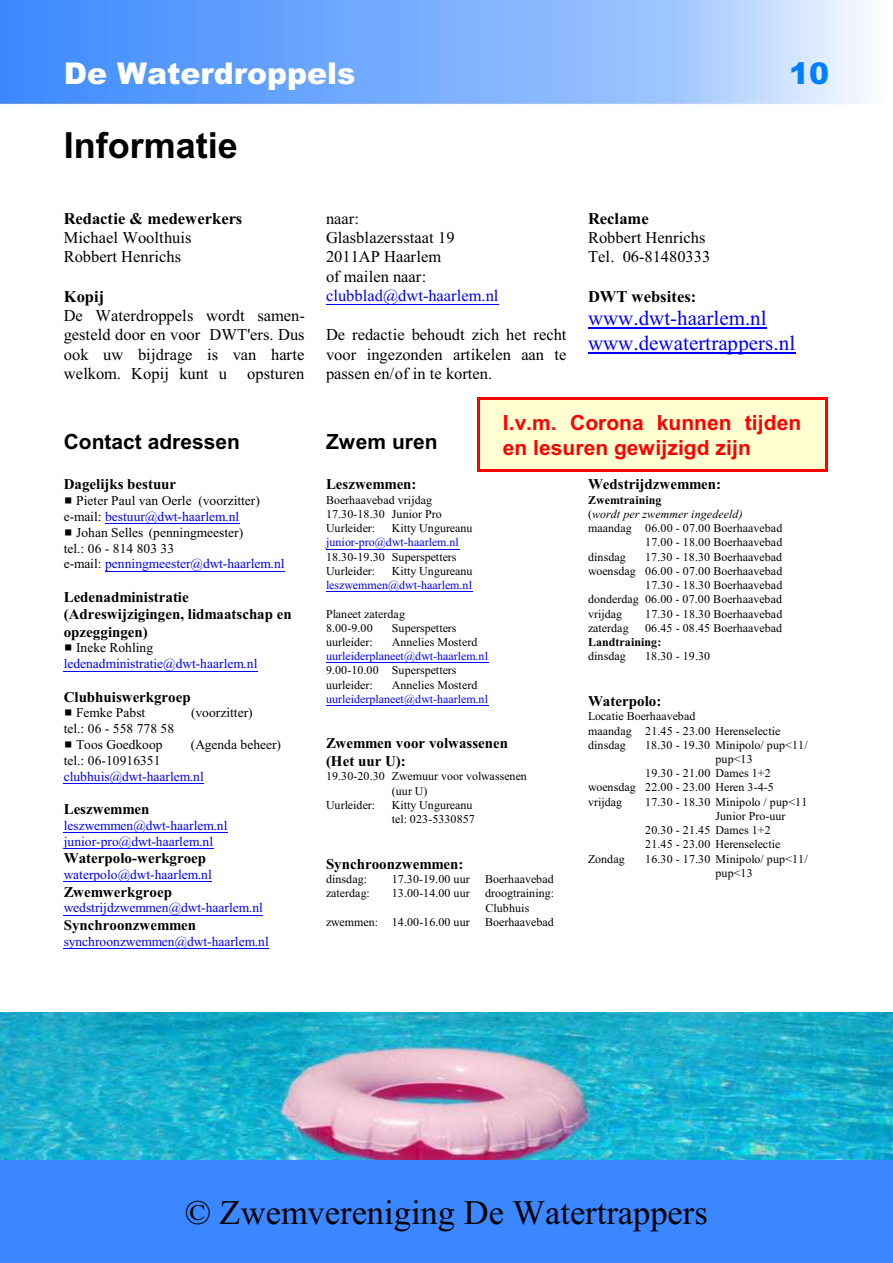
<style>
.page{position:relative;width:893px;height:1263px;background:#fff}
.page>*{position:absolute;margin:0;border:0;box-sizing:border-box;transform-origin:0 0}
.t1{font:700 36px "Arial";color:#000}
.t2{font:34.5px "Times New Roman";color:#000}
.t3{font:900 30px "Arial";color:#fff}
.t4{font:900 30px "Arial";color:#0080ff}
.t5{font:700 21px/24.9px "Arial";color:#f00}
.t6{font:21px/24.6px "Times New Roman";color:#00f}
.t7{font:700 21px "Arial";color:#000}
.t8{font:16.5px/19.5px "Times New Roman";color:#000}
.t9{font:700 16.5px "Times New Roman";color:#000}
.t10{font:16.5px "Times New Roman";color:#00f}
.t11{font:700 15px/17.4px "Times New Roman";color:#000}
.t12{font:13.5px/15.9px "Times New Roman";color:#000}
.t13{font:13.5px/15.9px "Times New Roman";color:#00f}
.t14{font:12px/14.2px "Times New Roman";letter-spacing:.005em;color:#000}
.t15{font:12px "Times New Roman";color:#00f}
.t16{font:italic 12px "Times New Roman";letter-spacing:.005em;color:#000}
.t17{font:700 12px "Times New Roman";letter-spacing:.005em;color:#000}
.s1{color:#00f}
.s2{font-style:normal}
</style>
<div class="page">
<img style="left:0;top:0;width:893px;height:1263px">
<img style="left:0;top:1012px;width:893px;height:148px">
<hr style="left:326px;top:304px;width:173px;height:1px;background:#00f">
<hr style="left:588px;top:328px;width:179px;height:1px;background:#00f">
<hr style="left:588px;top:352px;width:207px;height:2px;background:#00f">
<hr style="left:105px;top:523px;width:134px;height:1px;background:#00f">
<hr style="left:105px;top:571px;width:180px;height:1px;background:#00f">
<hr style="left:64px;top:671px;width:194px;height:1px;background:#00f">
<hr style="left:64px;top:783px;width:140px;height:1px;background:#00f">
<hr style="left:64px;top:832px;width:164px;height:1px;background:#00f">
<hr style="left:64px;top:848px;width:149px;height:1px;background:#00f">
<hr style="left:64px;top:881px;width:148px;height:1px;background:#00f">
<hr style="left:64px;top:915px;width:199px;height:1px;background:#00f">
<hr style="left:64px;top:948px;width:205px;height:1px;background:#00f">
<hr style="left:326px;top:549px;width:133px;height:1px;background:#00f">
<hr style="left:326px;top:591px;width:146px;height:1px;background:#00f">
<hr style="left:326px;top:662px;width:162px;height:1px;background:#00f">
<hr style="left:326px;top:705px;width:162px;height:1px;background:#00f">
<div style="left:0;top:1160px;width:893px;height:102px;background:#3b87ff"></div>
<div style="left:477px;top:397px;width:350px;height:75px;background:#ffffd1"></div>
<hr style="left:477px;top:397px;width:2px;height:74px;background:#f00">
<hr style="left:825px;top:397px;width:2px;height:74px;background:#f00">
<hr style="left:477px;top:397px;width:350px;height:3px;background:#f00">
<hr style="left:477px;top:469px;width:350px;height:3px;background:#f00">
<svg style="left:65px;top:497px;width:6px;height:6px"></svg>
<svg style="left:65px;top:529px;width:6px;height:6px"></svg>
<svg style="left:65px;top:645px;width:6px;height:6px"></svg>
<svg style="left:65px;top:710px;width:6px;height:6px"></svg>
<svg style="left:65px;top:741px;width:6px;height:6px"></svg>
<h3 class="t3" style="left:64px;top:63px;width:293px">De Waterdroppels</h3>
<h3 class="t4" style="left:789px;top:63px;width:41px">10</h3>
<h1 class="t1" style="left:64px;top:132px;width:176px">Informatie</h1>
<h3 class="t9" style="left:64px;top:213px;width:180px">Redactie &amp; medewerkers</h3>
<h3 class="t8" style="left:64px;top:229px;width:129px">Michael Woolthuis<br>Robbert Henrichs</h3>
<h3 class="t9" style="left:64px;top:290px;width:42px">Kopij</h3>
<h3 class="t8" style="left:64px;top:307px;width:243px;text-align:justify">De Waterdroppels wordt samen&shy;gesteld door en voor DWT'ers. Dus ook uw bijdrage is van harte welkom. Kopij kunt u opsturen</h3>
<h3 class="t8" style="left:326px;top:210px;width:130px">naar:<br>Glasblazersstaat 19<br>2011AP Haarlem of mailen naar:</h3>
<h3 class="t10" style="left:326px;top:290px;width:174px">clubblad@dwt-haarlem.nl</h3>
<h3 class="t8" style="left:326px;top:326px;width:242px;text-align:justify">De redactie behoudt zich het recht voor ingezonden artikelen aan te passen en/of in te korten.</h3>
<h3 class="t9" style="left:588px;top:213px;width:62px">Reclame</h3>
<h3 class="t8" style="left:588px;top:229px;width:124px">Robbert Henrichs<br>Tel. 06-81480333</h3>
<h3 class="t9" style="left:588px;top:290px;width:110px">DWT websites:</h3>
<h3 class="t6" style="left:588px;top:308px;width:209px">www.dwt-haarlem.nl www.dewatertrappers.nl</h3>
<h3 class="t5" style="left:503px;top:412px;width:300px">I.v.m. Corona kunnen tijden en lesuren gewijzigd zijn</h3>
<h3 class="t7" style="left:64px;top:434px;width:178px">Contact adressen</h3>
<h3 class="t7" style="left:326px;top:434px;width:113px">Zwem uren</h3>
<p class="t11" style="left:64px;top:477px;width:114px">Dagelijks bestuur</p>
<p class="t12" style="left:64px;top:494px;width:198px;text-indent:12px">Pieter Paul van Oerle (voorzitter) e-mail: <span class="s1">bestuur@dwt-haarlem.nl</span></p>
<p class="t12" style="left:64px;top:526px;width:222px;text-indent:12px">Johan Selles (penningmeester)<br>tel.: 06 - 814 803 33<br>e-mail: <span class="s1">penningmeester@dwt-haarlem.nl</span></p>
<p class="t11" style="left:64px;top:589px;width:230px">Ledenadministratie (Adreswijzigingen, lidmaatschap en opzeggingen)</p>
<p class="t12" style="left:76px;top:641px;width:79px">Ineke Rohling</p>
<p class="t13" style="left:64px;top:657px;width:195px">ledenadministratie@dwt-haarlem.nl</p>
<p class="t11" style="left:64px;top:689px;width:128px">Clubhuiswerkgroep</p>
<p class="t12" style="left:76px;top:706px;width:71px">Femke Pabst</p>
<p class="t12" style="left:191px;top:706px;width:63px">(voorzitter)</p>
<p class="t12" style="left:64px;top:722px;width:112px;text-align:center">tel.: 06 - 558 778 58<br>Toos Goedkoop</p>
<p class="t11" style="left:588px;top:477px;width:135px">Wedstrijdzwemmen:</p>
<p class="t17" style="left:588px;top:496px;width:75px">Zwemtraining</p>
<p class="t16" style="left:588px;top:510px;width:156px"><span class="s2">(</span>wordt per zwemmer ingedeeld)</p>
<p class="t14" style="left:588px;top:522px;width:196px">maandag 06.00 - 07.00 Boerhaavebad</p>
<p class="t14" style="left:645px;top:536px;width:139px">17.00 - 18.00 Boerhaavebad</p>
<p class="t14" style="left:588px;top:551px;width:39px">dinsdag</p>
<p class="t14" style="left:645px;top:551px;width:139px">17.30 - 18.30 Boerhaavebad</p>
<p class="t14" style="left:588px;top:565px;width:196px">woensdag 06.00 - 07.00 Boerhaavebad</p>
<p class="t14" style="left:645px;top:579px;width:139px">17.30 - 18.30 Boerhaavebad</p>
<p class="t14" style="left:588px;top:593px;width:196px">donderdag 06.00 - 07.00 Boerhaavebad</p>
<p class="t14" style="left:588px;top:608px;width:36px">vrijdag</p>
<p class="t14" style="left:645px;top:608px;width:139px">17.30 - 18.30 Boerhaavebad</p>
<p class="t14" style="left:588px;top:622px;width:42px">zaterdag</p>
<p class="t14" style="left:645px;top:622px;width:139px">06.45 - 08.45 Boerhaavebad</p>
<p class="t17" style="left:588px;top:638px;width:75px">Landtraining:</p>
<p class="t14" style="left:588px;top:650px;width:39px">dinsdag</p>
<p class="t14" style="left:645px;top:650px;width:67px">18.30 - 19.30</p>
<p class="t11" style="left:588px;top:693px;width:75px">Waterpolo:</p>
<p class="t14" style="left:588px;top:710px;width:194px">Locatie Boerhaavebad<br>maandag 21.45 - 23.00 Herenselectie dinsdag</p>
<p class="t11" style="left:326px;top:477px;width:92px">Leszwemmen:</p>
<p class="t14" style="left:326px;top:494px;width:117px">Boerhaavebad vrijdag<br>17.30-18.30 Junior Pro<br>Uurleider:</p>
<p class="t14" style="left:392px;top:522px;width:82px">Kitty Ungureanu</p>
<p class="t15" style="left:326px;top:538px;width:134px">junior-pro@dwt-haarlem.nl</p>
<p class="t14" style="left:326px;top:551px;width:132px">18.30-19.30 Superspetters<br>Uurleider:</p>
<p class="t14" style="left:392px;top:565px;width:82px">Kitty Ungureanu</p>
<p class="t15" style="left:326px;top:581px;width:148px">leszwemmen@dwt-haarlem.nl</p>
<p class="t14" style="left:326px;top:608px;width:80px">Planeet zaterdag<br>8.00-9.00</p>
<p class="t14" style="left:392px;top:622px;width:66px">Superspetters</p>
<p class="t14" style="left:326px;top:636px;width:48px">uurleider:</p>
<p class="t14" style="left:392px;top:636px;width:87px">Annelies Mosterd</p>
<p class="t15" style="left:326px;top:652px;width:164px">uurleiderplaneet@dwt-haarlem.nl</p>
<p class="t14" style="left:326px;top:664px;width:132px">9.00-10.00 Superspetters uurleider:</p>
<p class="t14" style="left:392px;top:679px;width:87px">Annelies Mosterd</p>
<p class="t15" style="left:326px;top:694px;width:164px">uurleiderplaneet@dwt-haarlem.nl</p>
<p class="t11" style="left:326px;top:736px;width:184px">Zwemmen voor volwassenen (Het uur U):</p>
<p class="t14" style="left:326px;top:770px;width:202px">19.30-20.30 Zwemuur voor volwassenen</p>
<p class="t14" style="left:392px;top:785px;width:37px">(uur U)</p>
<p class="t14" style="left:326px;top:799px;width:51px">Uurleider:</p>
<p class="t14" style="left:392px;top:799px;width:85px">Kitty Ungureanu tel: 023-5330857</p>
<p class="t11" style="left:326px;top:856px;width:139px">Synchroonzwemmen:</p>
<p class="t14" style="left:326px;top:873px;width:42px">dinsdag:</p>
<p class="t14" style="left:392px;top:873px;width:80px">17.30-19.00 uur</p>
<p class="t14" style="left:485px;top:873px;width:70px">Boerhaavebad</p>
<p class="t14" style="left:326px;top:887px;width:45px">zaterdag:</p>
<p class="t14" style="left:392px;top:887px;width:80px">13.00-14.00 uur</p>
<p class="t14" style="left:485px;top:887px;width:71px">droogtraining:<br>Clubhuis</p>
<p class="t14" style="left:326px;top:916px;width:145px">zwemmen: 14.00-16.00 uur</p>
<p class="t14" style="left:485px;top:916px;width:70px">Boerhaavebad</p>
<p class="t12" style="left:191px;top:738px;width:92px">(Agenda beheer)</p>
<p class="t14" style="left:645px;top:739px;width:164px">18.30 - 19.30 Minipolo/ pup&lt;11/</p>
<p class="t14" style="left:715px;top:753px;width:39px">pup&lt;13</p>
<p class="t14" style="left:645px;top:767px;width:127px">19.30 - 21.00 Dames 1+2</p>
<p class="t14" style="left:588px;top:781px;width:187px">woensdag 22.00 - 23.00 Heren 3-4-5</p>
<p class="t14" style="left:588px;top:796px;width:36px">vrijdag</p>
<p class="t14" style="left:645px;top:796px;width:164px">17.30 - 18.30 Minipolo / pup&lt;11</p>
<p class="t14" style="left:715px;top:810px;width:72px">Junior Pro-uur</p>
<p class="t14" style="left:645px;top:824px;width:127px">20.30 - 21.45 Dames 1+2</p>
<p class="t14" style="left:645px;top:838px;width:137px">21.45 - 23.00 Herenselectie</p>
<p class="t14" style="left:588px;top:852px;width:38px">Zondag</p>
<p class="t14" style="left:715px;top:852px;width:94px;text-indent:-70px">16.30 - 17.30 Minipolo/ pup&lt;11/ pup&lt;13</p>
<p class="t12" style="left:64px;top:754px;width:98px">tel.: 06-10916351</p>
<p class="t13" style="left:64px;top:769px;width:142px">clubhuis@dwt-haarlem.nl</p>
<p class="t11" style="left:64px;top:802px;width:87px">Leszwemmen</p>
<p class="t13" style="left:64px;top:819px;width:165px">leszwemmen@dwt-haarlem.nl junior-pro@dwt-haarlem.nl</p>
<p class="t11" style="left:64px;top:851px;width:144px">Waterpolo-werkgroep</p>
<p class="t13" style="left:64px;top:868px;width:150px">waterpolo@dwt-haarlem.nl</p>
<p class="t11" style="left:64px;top:884px;width:110px">Zwemwerkgroep</p>
<p class="t13" style="left:64px;top:901px;width:201px">wedstrijdzwemmen@dwt-haarlem.nl</p>
<p class="t11" style="left:64px;top:918px;width:134px">Synchroonzwemmen</p>
<p class="t13" style="left:64px;top:934px;width:207px">synchroonzwemmen@dwt-haarlem.nl</p>
<h2 class="t2" style="left:185px;top:1200px;width:525px">© Zwemvereniging De Watertrappers</h2>
</div>
